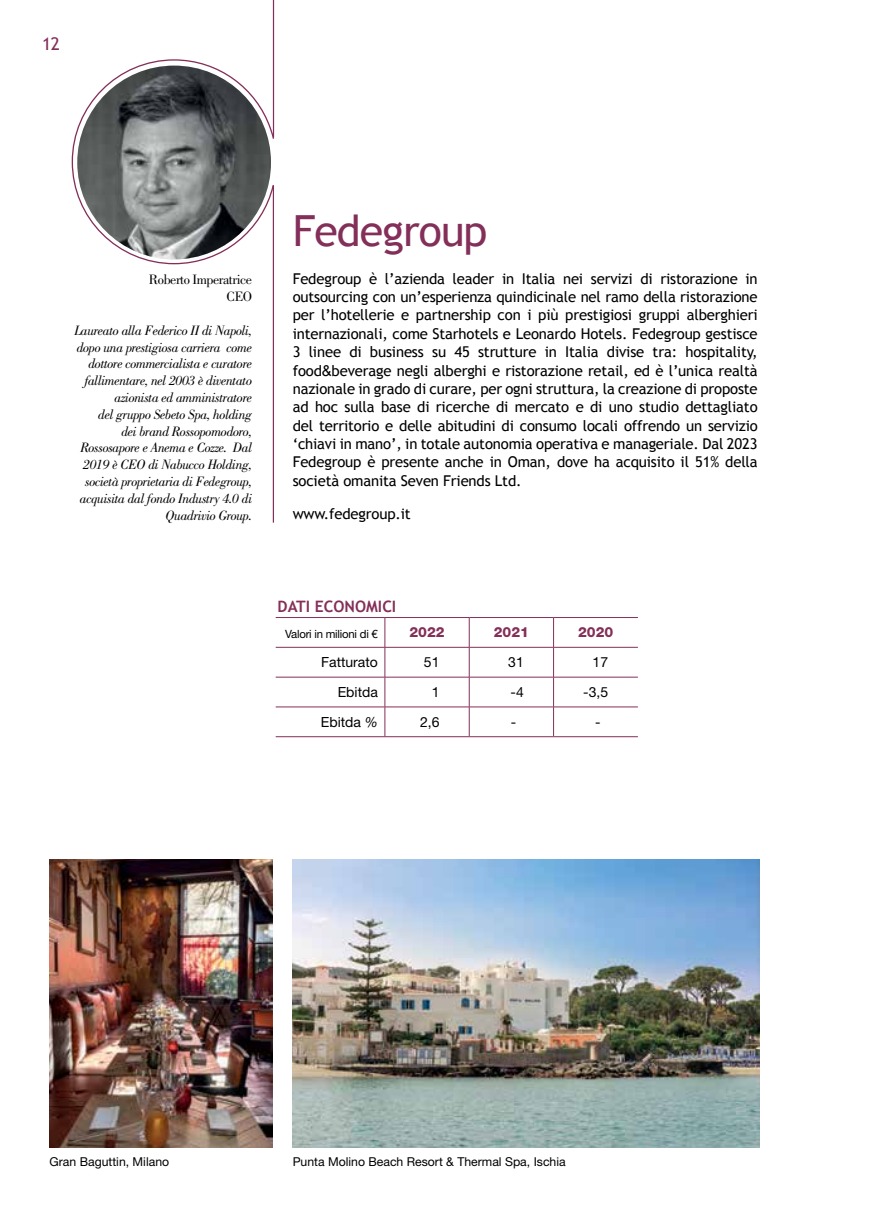
<style>
.page{position:relative;width:893px;height:1216px;background:#fff}
.page>*{position:absolute;margin:0;border:0;box-sizing:border-box;transform-origin:0 0}
.t1{font:42.88px "Trebuchet MS";letter-spacing:-.02em;color:#842f59}
.t2{font:17.5px "Trebuchet MS";color:#842f59}
.t3{font:700 15.75px "Trebuchet MS";color:#842f59}
.t4{font:14.88px/18.4px "Trebuchet MS";letter-spacing:-.01em;color:#000;text-align:justify}
.t5{font:italic 14px/16.8px "Bodoni Std";letter-spacing:-.03em;color:#000;text-align:right}
.t6{font:14px "Helvetica Neue LT Std";color:#000}
.t7{font:14px/16.8px "Bodoni Std";letter-spacing:-.03em;color:#000;text-align:right}
.t8{font:800 14px "Helvetica Neue LT Std";color:#842f59}
.t9{font:12.25px "Helvetica Neue LT Std";color:#000}
.t10{font:11.38px "Helvetica Neue LT Std";letter-spacing:-.02em;color:#000}
.s1{font-family:"Arial"}
.s2{font-style:italic}
</style>
<div class="page">
<svg style="left:71px;top:59px;width:204px;height:206px"></svg>
<hr style="left:273px;top:185px;width:1px;height:337px;background:#842f59">
<hr style="left:273px;top:0;width:1px;height:137px;background:#842f59">
<img style="left:77px;top:66px;width:194px;height:193px;border-radius:97px">
<hr style="left:276px;top:617px;width:109px;height:1px;background:#842f59">
<hr style="left:385px;top:617px;width:1px;height:30px;background:#842f59">
<hr style="left:385px;top:617px;width:84px;height:1px;background:#842f59">
<hr style="left:469px;top:617px;width:1px;height:30px;background:#842f59">
<hr style="left:469px;top:617px;width:85px;height:1px;background:#842f59">
<hr style="left:553px;top:617px;width:1px;height:30px;background:#842f59">
<hr style="left:554px;top:617px;width:84px;height:1px;background:#842f59">
<hr style="left:276px;top:647px;width:109px;height:1px;background:#842f59">
<hr style="left:385px;top:647px;width:1px;height:30px;background:#842f59">
<hr style="left:385px;top:647px;width:84px;height:1px;background:#842f59">
<hr style="left:469px;top:647px;width:1px;height:30px;background:#842f59">
<hr style="left:469px;top:647px;width:85px;height:1px;background:#842f59">
<hr style="left:553px;top:647px;width:1px;height:30px;background:#842f59">
<hr style="left:554px;top:647px;width:84px;height:1px;background:#842f59">
<hr style="left:276px;top:676px;width:109px;height:1px;background:#842f59">
<hr style="left:276px;top:706px;width:109px;height:1px;background:#842f59">
<hr style="left:276px;top:736px;width:109px;height:1px;background:#842f59">
<hr style="left:385px;top:676px;width:84px;height:1px;background:#842f59">
<hr style="left:469px;top:676px;width:85px;height:1px;background:#842f59">
<hr style="left:554px;top:676px;width:84px;height:1px;background:#842f59">
<hr style="left:385px;top:706px;width:84px;height:1px;background:#842f59">
<svg style="left:385px;top:677px;width:1px;height:59px"></svg>
<hr style="left:469px;top:706px;width:85px;height:1px;background:#842f59">
<svg style="left:469px;top:677px;width:1px;height:59px"></svg>
<hr style="left:554px;top:706px;width:84px;height:1px;background:#842f59">
<svg style="left:553px;top:677px;width:1px;height:59px"></svg>
<hr style="left:385px;top:736px;width:84px;height:1px;background:#842f59">
<hr style="left:469px;top:736px;width:85px;height:1px;background:#842f59">
<hr style="left:554px;top:736px;width:84px;height:1px;background:#842f59">
<img style="left:50px;top:859px;width:223px;height:288px">
<img style="left:293px;top:859px;width:466px;height:288px">
<p class="t2" style="left:42px;top:34px;width:19px">12</p>
<p class="t7" style="left:149px;top:271px;width:105px">Roberto Imperatrice<br>CEO</p>
<p class="t5" style="left:74px;top:322px;width:179px">Laureato alla Federico II di Napoli, dopo una prestigiosa carriera come dottore commercialista e curatore fallimentare, nel 2003 è diventato azionista ed amministratore<br>del gruppo Sebeto Spa, holding<br>dei brand Rossopomodoro,<br>Rossosapore e Anema e Cozze. Dal<br>2019 è CEO di Nabucco Holding, società proprietaria di Fedegroup, acquisita dal fondo Industry 4.0 di<br>Quadrivio Group.</p>
<h1 class="t1" style="left:293px;top:206px;width:196px">Fedegroup</h1>
<p class="t4" style="left:293px;top:269px;width:467px">Fedegroup è l’azienda leader in Italia nei servizi di ristorazione in outsourcing con un’esperienza quindicinale nel ramo della ristorazione per l’hotellerie e partnership con i più prestigiosi gruppi alberghieri internazionali, come Starhotels e Leonardo Hotels. Fedegroup gestisce 3 linee di business su 45 strutture in Italia divise tra: hospitality, food<span class="s1">&amp;</span>beverage negli alberghi e ristorazione retail, ed è l’unica realtà nazionale in grado di curare, per ogni struttura, la creazione di proposte ad hoc sulla base di ricerche di mercato e di uno studio dettagliato del territorio e delle abitudini di consumo locali offrendo un servizio ‘chiavi in mano’, in totale autonomia operativa e manageriale. Dal 2023<br>Fedegroup è presente anche in Oman, dove ha acquisito il 51% della società omanita Seven Friends Ltd.</p>
<p class="t4" style="left:293px;top:505px;width:120px">www.fedegroup.it</p>
<p class="t3" style="left:278px;top:596px;width:120px">DATI ECONOMICI</p>
<p class="t10" style="left:285px;top:627px;width:94px">Valori in milioni di €</p>
<p class="t8" style="left:409px;top:624px;width:37px">2022</p>
<p class="t8" style="left:494px;top:624px;width:37px">2021</p>
<p class="t8" style="left:578px;top:624px;width:37px">2020</p>
<p class="t6" style="left:321px;top:654px;width:58px">Fatturato</p>
<p class="t6" style="left:424px;top:654px;width:17px">51</p>
<p class="t6" style="left:508px;top:654px;width:17px">31</p>
<p class="t6" style="left:593px;top:654px;width:17px">17</p>
<p class="t6" style="left:338px;top:683px;width:42px">Ebitda</p>
<p class="t6" style="left:432px;top:683px;width:9px">1</p>
<p class="t6" style="left:511px;top:683px;width:15px">-4</p>
<p class="t6" style="left:583px;top:683px;width:26px">-3,5</p>
<p class="t6" style="left:321px;top:713px;width:59px">Ebitda <span class="s2">%</span></p>
<p class="t6" style="left:420px;top:713px;width:21px">2,6</p>
<p class="t6" style="left:511px;top:713px;width:7px">-</p>
<p class="t6" style="left:595px;top:713px;width:7px">-</p>
<p class="t9" style="left:50px;top:1154px;width:121px">Gran Baguttin, Milano</p>
<p class="t9" style="left:293px;top:1154px;width:274px">Punta Molino Beach Resort &amp; Thermal Spa, Ischia</p>
</div>
